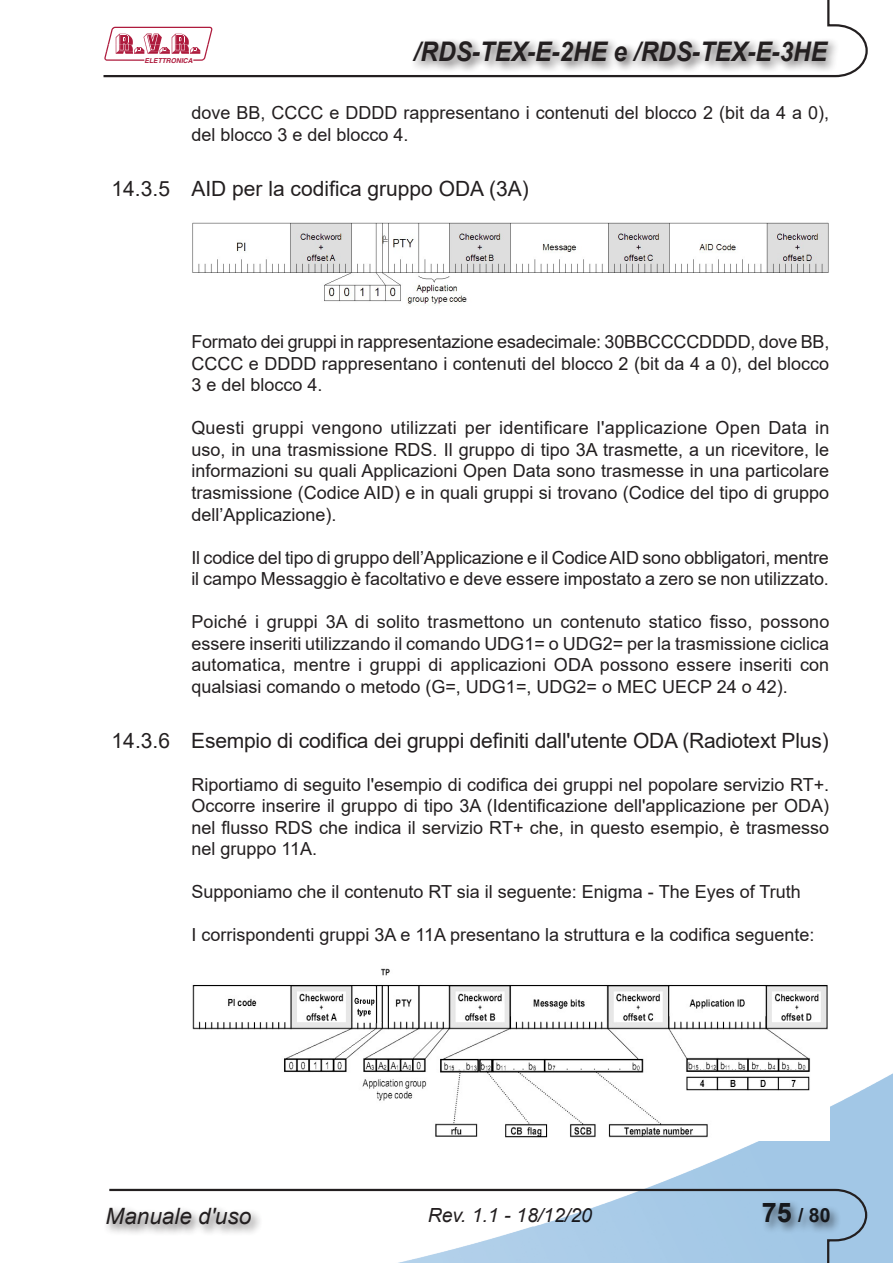
<style>
.page{position:relative;width:893px;height:1263px;background:#fff}
.page>*{position:absolute;margin:0;border:0;box-sizing:border-box;transform-origin:0 0}
.t1{font:italic 700 27px "Arial";color:#231f20;scale:.9 1}
.t2{font:italic 22.5px "Arial";color:#231f20}
.t3{font:21px "Arial";letter-spacing:-.01em;color:#231f20}
.t4{font:italic 19.5px "Arial";color:#231f20}
.t5{font:700 19.5px "Arial";color:#231f20}
.t6{font:18px/21.6px "Arial";color:#231f20;text-align:justify}
.t7{font:italic 700 6.75px "Helvetica";color:#ae1b3d}
.s1{font-size:27px}
</style>
<div class="page">
<img style="left:647px;top:1073px;width:246px;height:190px">
<svg style="left:103px;top:0;width:765px;height:78px"></svg>
<svg style="left:109px;top:1188px;width:759px;height:75px"></svg>
<div style="left:410px;top:38px;width:430px;height:36px;background:#231f20;opacity:.75"></div>
<svg style="left:104px;top:27px;width:108px;height:34px"></svg>
<div style="left:760px;top:1199px;width:82px;height:35px;background:#231f20;opacity:.75"></div>
<div style="left:104px;top:1205px;width:159px;height:31px;background:#231f20;opacity:.75"></div>
<img style="left:192px;top:222px;width:637px;height:83px">
<img style="left:192px;top:968px;width:637px;height:173px">
<p class="t7" style="left:144px;top:56px;width:50px">ELETTRONICA</p>
<h1 class="t1" style="left:414px;top:34px;width:461px">/RDS-TEX-E-2HE e /RDS-TEX-E-3HE</h1>
<p class="t6" style="left:191px;top:102px;width:639px">dove BB, CCCC e DDDD rappresentano i contenuti del blocco 2 (bit da 4 a 0), del blocco 3 e del blocco 4.</p>
<p class="t3" style="left:112px;top:174px;width:419px">14.3.5 AID per la codifica gruppo ODA (3A)</p>
<p class="t6" style="left:191px;top:331px;width:640px">Formato dei gruppi in rappresentazione esadecimale: 30BBCCCCDDDD, dove BB, CCCC e DDDD rappresentano i contenuti del blocco 2 (bit da 4 a 0), del blocco 3 e del blocco 4.</p>
<p class="t6" style="left:191px;top:417px;width:640px">Questi gruppi vengono utilizzati per identificare l'applicazione Open Data in uso, in una trasmissione RDS. Il gruppo di tipo 3A trasmette, a un ricevitore, le informazioni su quali Applicazioni Open Data sono trasmesse in una particolare trasmissione (Codice AID) e in quali gruppi si trovano (Codice del tipo di gruppo dell’Applicazione).</p>
<p class="t6" style="left:191px;top:546px;width:639px">Il codice del tipo di gruppo dell’Applicazione e il Codice AID sono obbligatori, mentre il campo Messaggio è facoltativo e deve essere impostato a zero se non utilizzato.</p>
<p class="t6" style="left:191px;top:611px;width:640px">Poiché i gruppi 3A di solito trasmettono un contenuto statico fisso, possono essere inseriti utilizzando il comando UDG1= o UDG2= per la trasmissione ciclica automatica, mentre i gruppi di applicazioni ODA possono essere inseriti con qualsiasi comando o metodo (G=, UDG1=, UDG2= o MEC UECP 24 o 42).</p>
<p class="t3" style="left:112px;top:726px;width:718px">14.3.6 Esempio di codifica dei gruppi definiti dall'utente ODA (Radiotext Plus)</p>
<p class="t6" style="left:191px;top:773px;width:639px">Riportiamo di seguito l'esempio di codifica dei gruppi nel popolare servizio RT+.<br>Occorre inserire il gruppo di tipo 3A (Identificazione dell'applicazione per ODA) nel flusso RDS che indica il servizio RT+ che, in questo esempio, è trasmesso nel gruppo 11A.</p>
<p class="t6" style="left:191px;top:881px;width:611px">Supponiamo che il contenuto RT sia il seguente: Enigma - The Eyes of Truth</p>
<p class="t6" style="left:191px;top:924px;width:625px">I corrispondenti gruppi 3A e 11A presentano la struttura e la codifica seguente:</p>
<p class="t2" style="left:106px;top:1202px;width:147px">Manuale d'uso</p>
<p class="t4" style="left:428px;top:1203px;width:166px">Rev. 1.1 - 18/12/20</p>
<p class="t5" style="left:762px;top:1202px;width:70px"><span class="s1">75</span> / 80</p>
</div>
